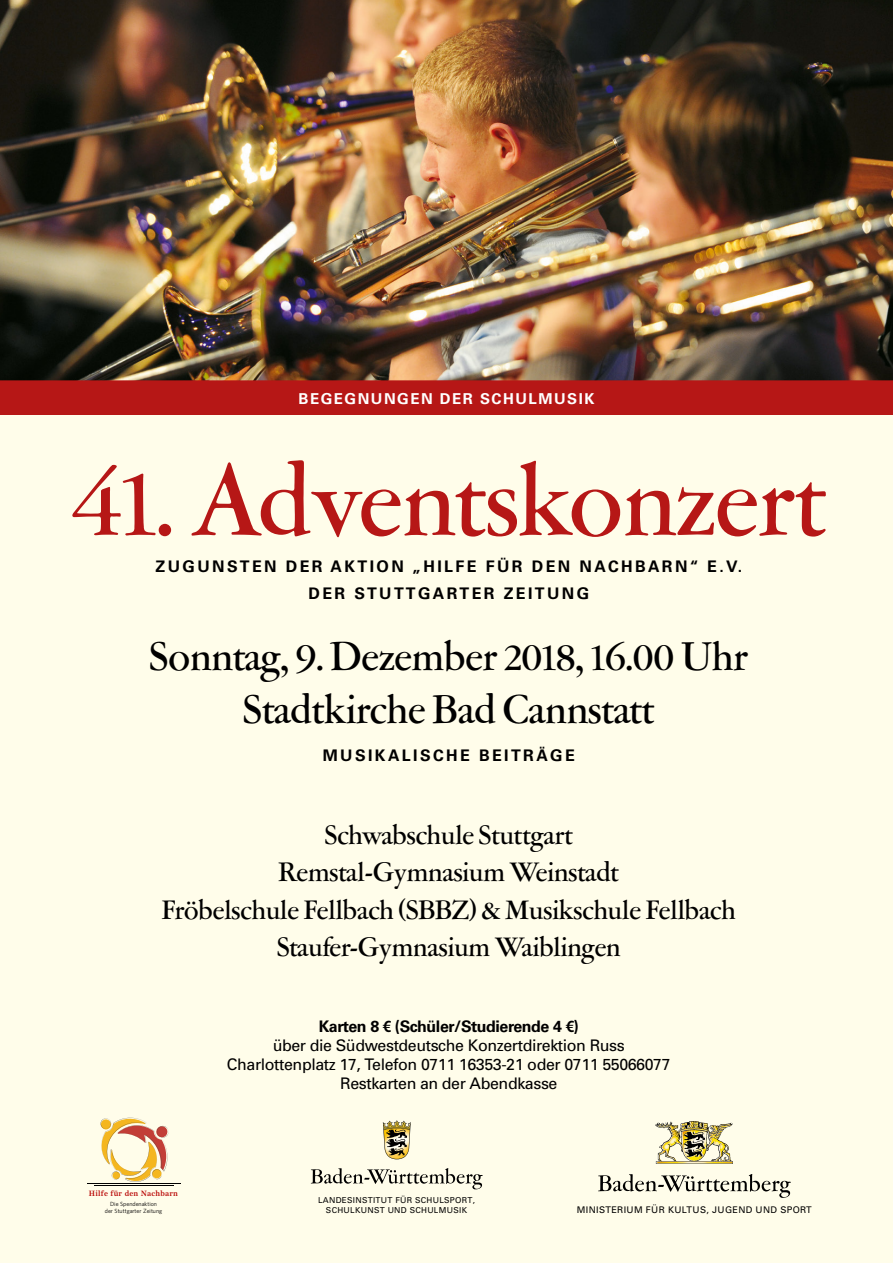
<style>
.page{position:relative;width:893px;height:1263px;background:#fffdea}
.page>*{position:absolute;margin:0;border:0;box-sizing:border-box;transform-origin:0 0}
.t1{font:500 111.82px "Garamont Amst SH";color:#b61716}
.t2{font:500 45px/53.2px "Garamont Amst SH";color:#000;text-align:center}
.t3{font:500 30px/37.6px "Garamont Amst SH";color:#000;text-align:center}
.t4{font:15.98px/19.2px "Univers";letter-spacing:-.025em;color:#000;text-align:center}
.t5{font:700 15.98px/26.6px "Univers";letter-spacing:.15em;color:#000;text-align:center}
.t6{font:700 15px "Univers LT Std";letter-spacing:.1em;color:#fff}
.t7{font:9.15px "Univers";letter-spacing:.035em;color:#000}
.t8{font:8.18px/9.8px "Univers";letter-spacing:.035em;color:#000;text-align:center}
.t9{font:8.1px "Chronicle Text G1 Semi";letter-spacing:.03em;color:#b90907}
.t10{font:6px/7.6px "Whitney";color:#000;text-align:center}
.s1{font-weight:700}
.s2{font-family:"Linotype Euro Font Ato F"}
</style>
<div class="page">
<img style="left:0;top:0;width:893px;height:381px">
<svg style="left:311px;top:1168px;width:172px;height:21px"></svg>
<svg style="left:383px;top:1120px;width:28px;height:39px"></svg>
<div style="left:0;top:381px;width:893px;height:34px;background:#b61716"></div>
<svg style="left:101px;top:1118px;width:67px;height:64px"></svg>
<hr style="left:87px;top:1183px;width:93px;height:1px;background:#000">
<hr style="left:94px;top:1185px;width:79px;height:1px;background:#000">
<img style="left:656px;top:1121px;width:77px;height:42px">
<svg style="left:598px;top:1174px;width:193px;height:24px"></svg>
<p class="t6" style="left:299px;top:390px;width:297px">BEGEGNUNGEN DER SCHULMUSIK</p>
<h1 class="t1" style="left:72px;top:447px;width:755px">41. Adventskonzert</h1>
<p class="t5" style="left:156px;top:553px;width:588px">ZUGUNSTEN DER AKTION „HILFE FÜR DEN NACHBARN“ E.V.<br>DER STUTTGARTER ZEITUNG</p>
<h2 class="t2" style="left:150px;top:632px;width:600px">Sonntag, 9. Dezember 2018, 16.00 Uhr<br>Stadtkirche Bad Cannstatt</h2>
<p class="t5" style="left:323px;top:742px;width:254px">MUSIKALISCHE BEITRÄGE</p>
<h3 class="t3" style="left:162px;top:817px;width:575px">Schwabschule Stuttgart<br>Remstal-Gymnasium Weinstadt<br>Fröbelschule Fellbach (SBBZ) &amp; Musikschule Fellbach Staufer-Gymnasium Waiblingen</h3>
<p class="t9" style="left:89px;top:1187px;width:91px">Hilfe für den Nachbarn</p>
<p class="t10" style="left:105px;top:1200px;width:59px">Die Spendenaktion<br>der Stuttgarter Zeitung</p>
<p class="t4" style="left:227px;top:1016px;width:445px"><span class="s1">Karten 8</span> <span class="s2">w</span> <span class="s1">(Schüler/Studierende 4</span> <span class="s2">w</span><span class="s1">)<br></span>über die Südwestdeutsche Konzertdirektion Russ Charlottenplatz 17, Telefon 0711 16353-21 oder 0711 55066077<br>Restkarten an der Abendkasse</p>
<p class="t8" style="left:318px;top:1195px;width:159px">LANDESINSTITUT FÜR SCHULSPORT,<br>SCHULKUNST UND SCHULMUSIK</p>
<p class="t7" style="left:577px;top:1204px;width:236px">MINISTERIUM FÜR KULTUS, JUGEND UND SPORT</p>
</div>
